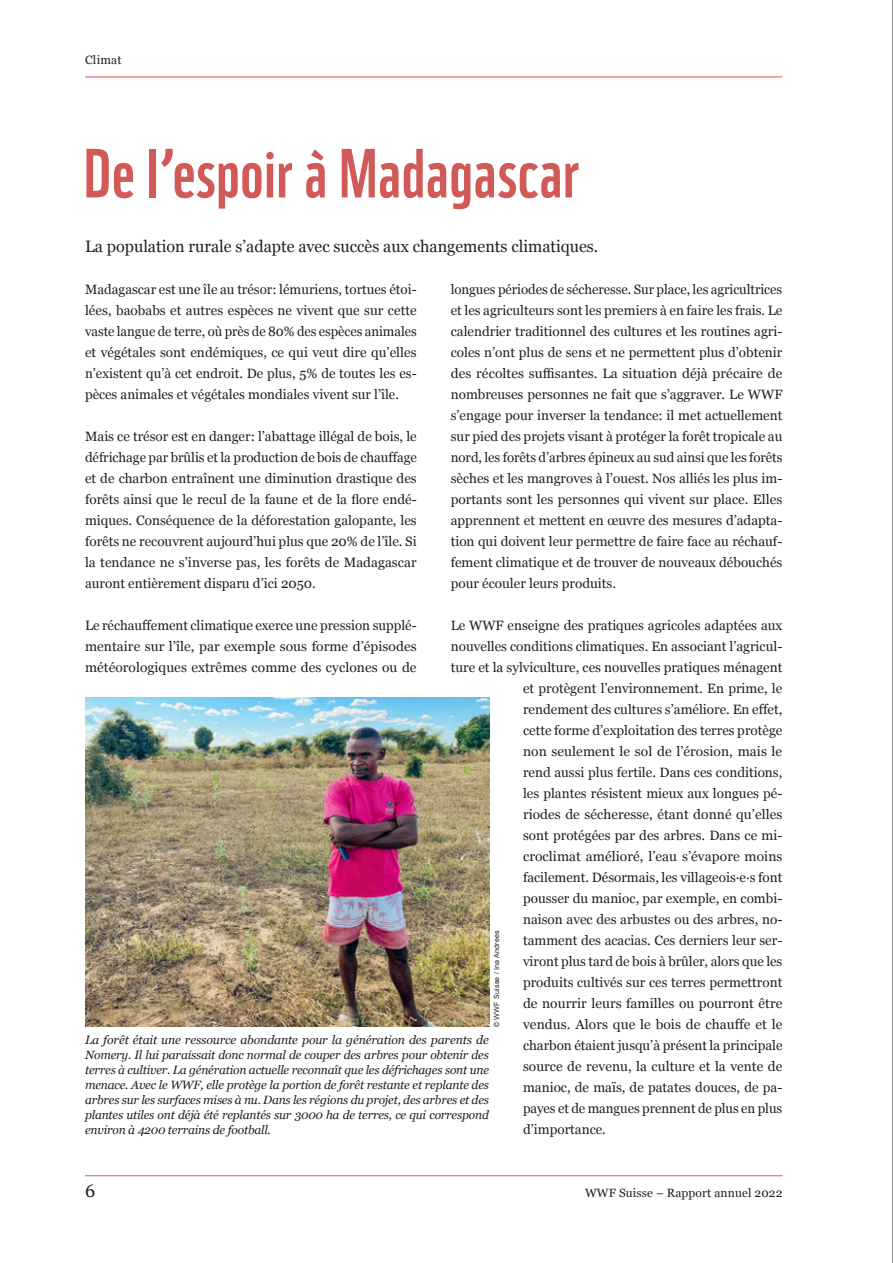
<style>
.page{position:relative;width:893px;height:1263px;background:#fff}
.page>*{position:absolute;margin:0;border:0;box-sizing:border-box;transform-origin:0 0}
.t1{font:67.5px "WWF";letter-spacing:.015em;color:#d15958}
.t2{font:18px "Georgia";color:#231f20}
.t3{font:16.5px "Georgia";color:#231f20}
.t4{font:13.5px/21px "Georgia";color:#231f20;text-align:justify}
.t5{font:italic 12px/15px "Georgia";letter-spacing:-.015em;color:#231f20;text-align:justify}
.t6{font:12px "Georgia";letter-spacing:.01em;color:#231f20}
.t7{font:7.2px "Arial";letter-spacing:.025em;color:#231f20}
</style>
<div class="page">
<hr style="left:85px;top:1175px;width:697px;height:1px;background:#d15958">
<hr style="left:85px;top:77px;width:697px;height:1px;background:#d15958">
<img style="left:85px;top:697px;width:404px;height:329px">
<hr style="left:892px;top:0;width:1px;height:1263px;background:#231f20">
<p class="t6" style="left:85px;top:51px;width:38px">Climat</p>
<h1 class="t1" style="left:84px;top:120px;width:496px">De l’espoir à Madagascar</h1>
<p class="t3" style="left:85px;top:234px;width:515px">La population rurale s’adapte avec succès aux changements climatiques.</p>
<p class="t4" style="left:451px;top:278px;width:333px">longues périodes de sécheresse. Sur place, les agricultrices et les agriculteurs sont les premiers à en faire les frais. Le calendrier traditionnel des cultures et les routines agri&shy;coles n’ont plus de sens et ne permettent plus d’obtenir des récoltes suffisantes. La situation déjà précaire de nombreuses personnes ne fait que s’aggraver. Le WWF s’engage pour inverser la tendance: il met actuellement sur pied des projets visant à protéger la forêt tropicale au nord, les forêts d’arbres épineux au sud ainsi que les forêts sèches et les mangroves à l’ouest. Nos alliés les plus im&shy;portants sont les personnes qui vivent sur place. Elles apprennent et mettent en œuvre des mesures d’adapta&shy;tion qui doivent leur permettre de faire face au réchauf&shy;fement climatique et de trouver de nouveaux débouchés pour écouler leurs produits.</p>
<p class="t4" style="left:451px;top:614px;width:333px">Le WWF enseigne des pratiques agricoles adaptées aux</p>
<p class="t4" style="left:451px;top:635px;width:333px">nouvelles conditions climatiques. En associant l’agricul-</p>
<p class="t4" style="left:451px;top:656px;width:333px">ture et la sylviculture, ces nouvelles pratiques ménagent</p>
<p class="t4" style="left:523px;top:677px;width:261px">et protègent l’environnement. En prime, le</p>
<p class="t4" style="left:523px;top:698px;width:261px">rendement des cultures s’améliore. En effet,</p>
<p class="t4" style="left:523px;top:719px;width:261px">cette forme d’exploitation des terres protège</p>
<p class="t4" style="left:523px;top:740px;width:261px">non seulement le sol de l’érosion, mais le</p>
<p class="t4" style="left:523px;top:761px;width:261px">rend aussi plus fertile. Dans ces conditions,</p>
<p class="t4" style="left:523px;top:782px;width:261px">les plantes résistent mieux aux longues pé-</p>
<p class="t4" style="left:523px;top:803px;width:261px">riodes de sécheresse, étant donné qu’elles</p>
<p class="t4" style="left:523px;top:824px;width:261px">sont protégées par des arbres. Dans ce mi-</p>
<p class="t4" style="left:523px;top:845px;width:261px">croclimat amélioré, l’eau s’évapore moins</p>
<p class="t4" style="left:523px;top:866px;width:261px">facilement. Désormais, les villageois·e·s font</p>
<p class="t4" style="left:523px;top:887px;width:261px">pousser du manioc, par exemple, en combi-</p>
<p class="t4" style="left:523px;top:908px;width:261px">naison avec des arbustes ou des arbres, no-</p>
<p class="t4" style="left:523px;top:929px;width:261px">tamment des acacias. Ces derniers leur ser-</p>
<p class="t4" style="left:523px;top:950px;width:261px">viront plus tard de bois à brûler, alors que les</p>
<p class="t4" style="left:523px;top:971px;width:261px">produits cultivés sur ces terres permettront</p>
<p class="t4" style="left:523px;top:992px;width:261px">de nourrir leurs familles ou pourront être</p>
<p class="t4" style="left:523px;top:1013px;width:261px">vendus. Alors que le bois de chauffe et le</p>
<p class="t4" style="left:523px;top:1034px;width:261px">charbon étaient jusqu’à présent la principale</p>
<p class="t4" style="left:523px;top:1055px;width:261px">source de revenu, la culture et la vente de</p>
<p class="t4" style="left:523px;top:1076px;width:261px">manioc, de maïs, de patates douces, de pa-</p>
<p class="t4" style="left:523px;top:1097px;width:261px">payes et de mangues prennent de plus en plus</p>
<p class="t4" style="left:523px;top:1118px;width:84px">d’importance.</p>
<p class="t4" style="left:85px;top:278px;width:333px">Madagascar est une île au trésor: lémuriens, tortues étoi&shy;lées, baobabs et autres espèces ne vivent que sur cette vaste langue de terre, où près de 80% des espèces animales et végétales sont endémiques, ce qui veut dire qu’elles n’existent qu’à cet endroit. De plus, 5% de toutes les es&shy;pèces animales et végétales mondiales vivent sur l’île.</p>
<p class="t4" style="left:85px;top:425px;width:333px">Mais ce trésor est en danger: l’abattage illégal de bois, le défrichage par brûlis et la production de bois de chauffage et de charbon entraînent une diminution drastique des forêts ainsi que le recul de la faune et de la flore endé&shy;miques. Conséquence de la déforestation galopante, les forêts ne recouvrent aujourd’hui plus que 20% de l’île. Si la tendance ne s’inverse pas, les forêts de Madagascar auront entièrement disparu d’ici 2050.</p>
<p class="t4" style="left:85px;top:614px;width:333px">Le réchauffement climatique exerce une pression supplé&shy;mentaire sur l’île, par exemple sous forme d’épisodes météorologiques extrêmes comme des cyclones ou de</p>
<p class="t7" style="left:492px;top:1027px;width:98px;rotate:-90deg">© WWF Suisse / Ina Andrees</p>
<p class="t5" style="left:85px;top:1032px;width:405px">La forêt était une ressource abondante pour la génération des parents de Nomery. Il lui paraissait donc normal de couper des arbres pour obtenir des terres à cultiver. La génération actuelle reconnaît que les défrichages sont une menace. Avec le WWF, elle protège la portion de forêt restante et replante des arbres sur les surfaces mises à nu. Dans les régions du projet, des arbres et des plantes utiles ont déjà été replantés sur 3000 ha de terres, ce qui correspond environ à 4200 terrains de football.</p>
<h2 class="t2" style="left:85px;top:1178px;width:12px">6</h2>
<p class="t6" style="left:585px;top:1184px;width:199px">WWF Suisse – Rapport annuel 2022</p>
</div>
